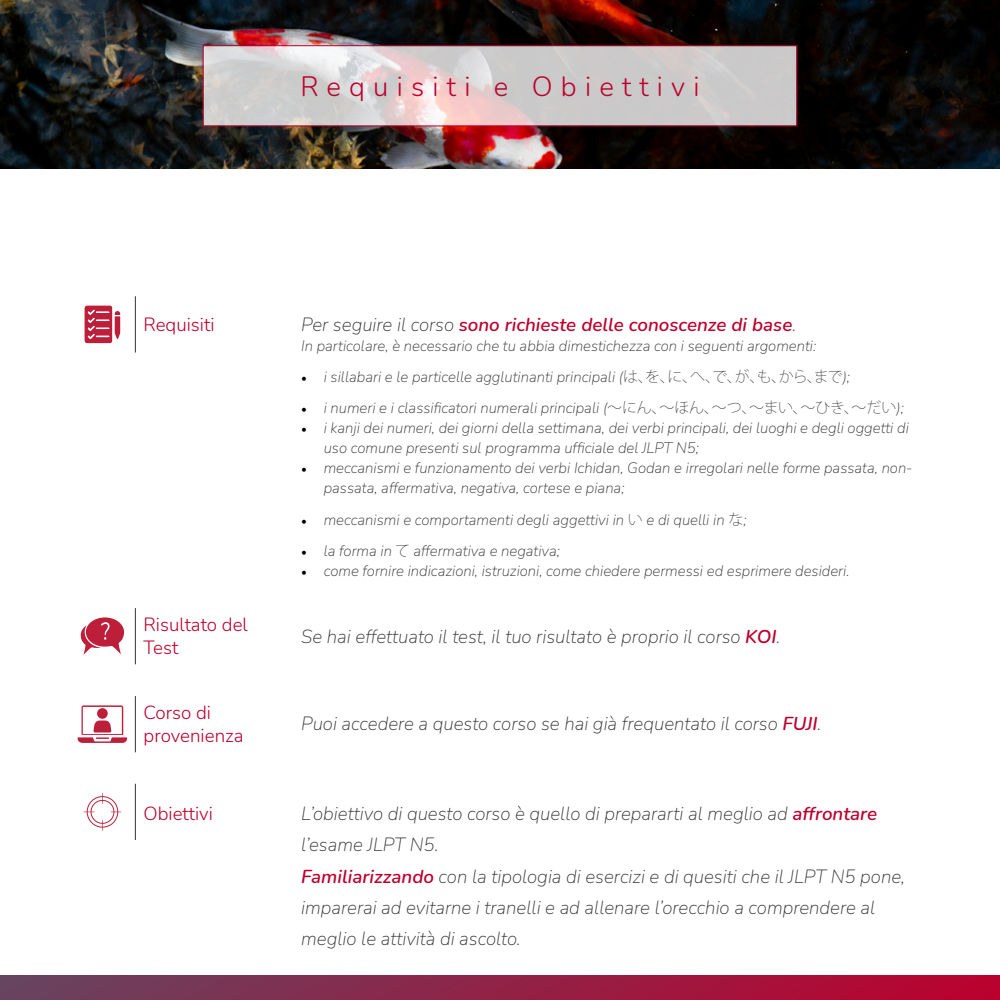
<style>
.page{position:relative;width:1000px;height:1000px;background:#fff}
.page>*{position:absolute;margin:0;border:0;box-sizing:border-box;transform-origin:0 0}
.t1{font:300 27.5px "Nunito";letter-spacing:.3em;color:#bc002d}
.t2{font:italic 200 18.75px/31.2px "Nunito";color:#333}
.t3{font:italic 600 18.75px "Nunito";color:#bc002d}
.t4{font:300 18.75px "Nunito";color:#bc002d}
.t5{font:italic 200 15px/20px "Nunito";color:#333}
.s1{font-weight:200;color:#333}
.s2{font-family:"Minion Pro";font-weight:400;font-style:normal;color:#000}
.s3{font-family:"Koz Go Pr 6 N";font-style:normal}
.s4{font-weight:600;color:#bc002d}
</style>
<div class="page">
<img style="left:0;top:0;width:1000px;height:169px">
<div style="left:0;top:975px;width:1000px;height:25px;background:linear-gradient(to right,#664460,#bb012e)"></div>
<svg style="left:202px;top:45px;width:596px;height:82px;fill:#cccac9"></svg>
<svg style="left:85px;top:306px;width:35px;height:37px"></svg>
<svg style="left:81px;top:617px;width:43px;height:38px"></svg>
<hr style="left:135px;top:296px;width:1px;height:56px;background:#333">
<hr style="left:135px;top:608px;width:1px;height:56px;background:#333">
<svg style="left:78px;top:705px;width:49px;height:38px"></svg>
<svg style="left:84px;top:793px;width:37px;height:38px"></svg>
<hr style="left:135px;top:696px;width:1px;height:56px;background:#333">
<hr style="left:135px;top:784px;width:1px;height:56px;background:#333">
<p class="t1" style="left:300px;top:67px;width:401px">Requisiti e Obiettivi</p>
<p class="t4" style="left:144px;top:311px;width:73px">Requisiti</p>
<p class="t4" style="left:144px;top:612px;width:106px">Risultato del</p>
<p class="t4" style="left:144px;top:634px;width:36px">Test</p>
<p class="t4" style="left:144px;top:700px;width:69px">Corso di</p>
<p class="t4" style="left:144px;top:722px;width:101px">provenienza</p>
<p class="t4" style="left:144px;top:800px;width:71px">Obiettivi</p>
<p class="t3" style="left:301px;top:311px;width:497px"><span class="s1">Per seguire il corso</span> sono richieste delle conoscenze di base<span class="s1">.</span></p>
<p class="t5" style="left:301px;top:335px;width:516px">In particolare, è necessario che tu abbia dimestichezza con i seguenti argomenti:</p>
<p class="t5" style="left:301px;top:366px;width:550px"><span class="s2">•</span> i sillabari e le particelle agglutinanti principali (<span class="s3">は、を、に、へ、で、が、も、から、まで</span>);</p>
<p class="t5" style="left:301px;top:398px;width:604px"><span class="s2">•</span> i numeri e i classificatori numerali principali (<span class="s3">～にん、～ほん、～つ、～まい、～ひき、～だい</span>);</p>
<p class="t5" style="left:324px;top:418px;width:587px;text-indent:-22px"><span class="s2">•</span> i kanji dei numeri, dei giorni della settimana, dei verbi principali, dei luoghi e degli oggetti di uso comune presenti sul programma ufficiale del JLPT N5;</p>
<p class="t5" style="left:324px;top:458px;width:590px;text-indent:-22px"><span class="s2">•</span> meccanismi e funzionamento dei verbi Ichidan, Godan e irregolari nelle forme passata, non&shy;passata, affermativa, negativa, cortese e piana;</p>
<p class="t5" style="left:301px;top:509px;width:447px"><span class="s2">•</span> meccanismi e comportamenti degli aggettivi in <span class="s3">い</span> e di quelli in <span class="s3">な</span>;</p>
<p class="t5" style="left:301px;top:540px;width:260px"><span class="s2">•</span> la forma in <span class="s3">て</span> affermativa e negativa;</p>
<p class="t5" style="left:301px;top:560px;width:550px"><span class="s2">•</span> come fornire indicazioni, istruzioni, come chiedere permessi ed esprimere desideri.</p>
<p class="t2" style="left:301px;top:620px;width:481px">Se hai effettuato il test, il tuo risultato è proprio il corso <span class="s4">KOI</span>.</p>
<p class="t2" style="left:301px;top:708px;width:522px">Puoi accedere a questo corso se hai già frequentato il corso <span class="s4">FUJI</span>.</p>
<p class="t2" style="left:301px;top:797px;width:577px">L’obiettivo di questo corso è quello di prepararti al meglio ad <span class="s4">affrontare </span>l’esame JLPT N5.</p>
<p class="t2" style="left:301px;top:860px;width:605px"><span class="s4">Familiarizzando</span> con la tipologia di esercizi e di quesiti che il JLPT N5 pone, imparerai ad evitarne i tranelli e ad allenare l’orecchio a comprendere al meglio le attività di ascolto.</p>
</div>
